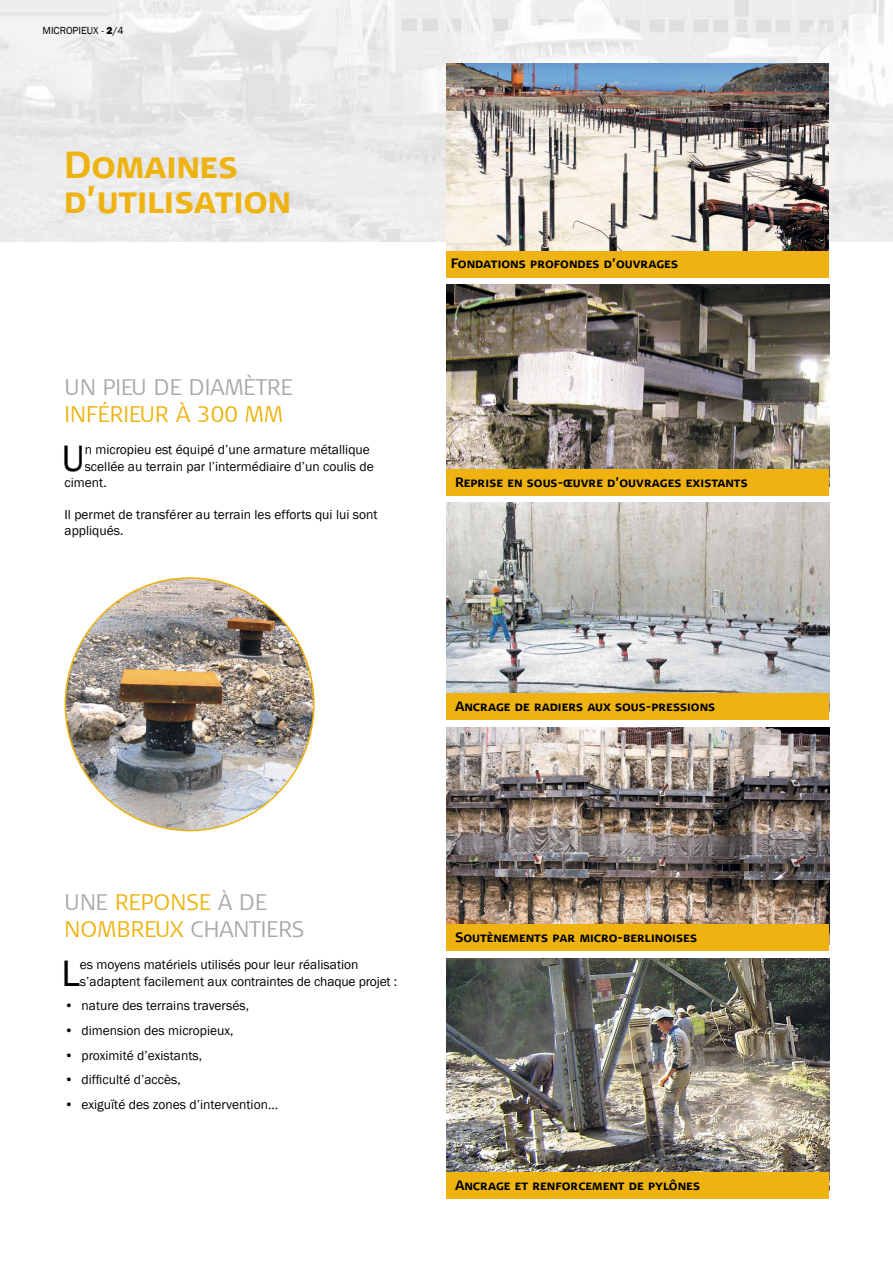
<style>
.page{position:relative;width:893px;height:1263px;background:#fff}
.page>*{position:absolute;margin:0;border:0;box-sizing:border-box;transform-origin:0 0}
.t1{font:37.8px "Franklin Gothic";color:#000}
.t2{font:700 37.5px/34.5px "Signa Caps";letter-spacing:-.01em;color:#eeb310}
.t3{font:300 22.5px/27px "Signa Column";color:#a7a9ac}
.t4{font:300 22.5px "Signa Column";color:#eeb310}
.t5{font:13.5px/16.2px "Franklin Gothic";color:#000}
.t6{font:700 13.5px "Signa Caps";color:#000}
.t7{font:10.5px "Franklin Gothic";color:#000}
.s1{font-weight:800}
.s2{color:#eeb310}
</style>
<div class="page">
<img style="left:0;top:0;width:893px;height:241px">
<img style="left:446px;top:959px;width:383px;height:213px">
<img style="left:446px;top:502px;width:383px;height:191px">
<img style="left:446px;top:285px;width:383px;height:184px">
<img style="left:447px;top:727px;width:382px;height:197px">
<img style="left:446px;top:64px;width:383px;height:187px">
<div style="left:446px;top:469px;width:383px;height:26px;background:#eeb310"></div>
<div style="left:446px;top:924px;width:383px;height:26px;background:#eeb310"></div>
<div style="left:446px;top:693px;width:383px;height:27px;background:#eeb310"></div>
<div style="left:446px;top:1172px;width:383px;height:27px;background:#eeb310"></div>
<div style="left:446px;top:251px;width:383px;height:27px;background:#eeb310"></div>
<img style="left:65px;top:578px;width:249px;height:252px">
<p class="t7" style="left:43px;top:24px;width:83px">MICROPIEUX - <span class="s1">2</span>/4</p>
<h2 class="t2" style="left:64px;top:148px;width:229px">Domaines d’utilisation</h2>
<h3 class="t3" style="left:65px;top:374px;width:230px">UN PIEU DE DIAMÈTRE</h3>
<h3 class="t4" style="left:65px;top:401px;width:220px">INFÉRIEUR À 300 MM</h3>
<h1 class="t1" style="left:62px;top:435px;width:24px">U</h1>
<p class="t5" style="left:85px;top:442px;width:287px">n micropieu est équipé d’une armature métallique</p>
<p class="t5" style="left:85px;top:458px;width:291px">scellée au terrain par l’intermédiaire d’un coulis de</p>
<p class="t5" style="left:65px;top:474px;width:44px">ciment.</p>
<p class="t5" style="left:65px;top:507px;width:315px">Il permet de transférer au terrain les efforts qui lui sont appliqués.</p>
<p class="t6" style="left:451px;top:256px;width:229px">Fondations profondes d’ouvrages</p>
<p class="t6" style="left:455px;top:474px;width:294px">Reprise en sous-œuvre d’ouvrages existants</p>
<p class="t6" style="left:455px;top:698px;width:262px">Ancrage de radiers aux sous-pressions</p>
<h3 class="t3" style="left:65px;top:889px;width:241px">UNE <span class="s2">REPONSE</span> À DE<br><span class="s2">NOMBREUX</span> CHANTIERS</h3>
<h1 class="t1" style="left:61px;top:949px;width:20px">L</h1>
<p class="t5" style="left:80px;top:957px;width:319px">es moyens matériels utilisés pour leur réalisation s’adaptent facilement aux contraintes de chaque projet :</p>
<p class="t5" style="left:65px;top:998px;width:186px">• nature des terrains traversés,</p>
<p class="t5" style="left:65px;top:1022px;width:171px">• dimension des micropieux,</p>
<p class="t5" style="left:65px;top:1047px;width:139px">• proximité d’existants,</p>
<p class="t5" style="left:65px;top:1072px;width:118px">• difficulté d’accès,</p>
<p class="t5" style="left:65px;top:1097px;width:215px">• exiguïté des zones d’intervention…</p>
<p class="t6" style="left:455px;top:929px;width:244px">Soutènements par micro-berlinoises</p>
<p class="t6" style="left:455px;top:1178px;width:247px">Ancrage et renforcement de pylônes</p>
</div>
